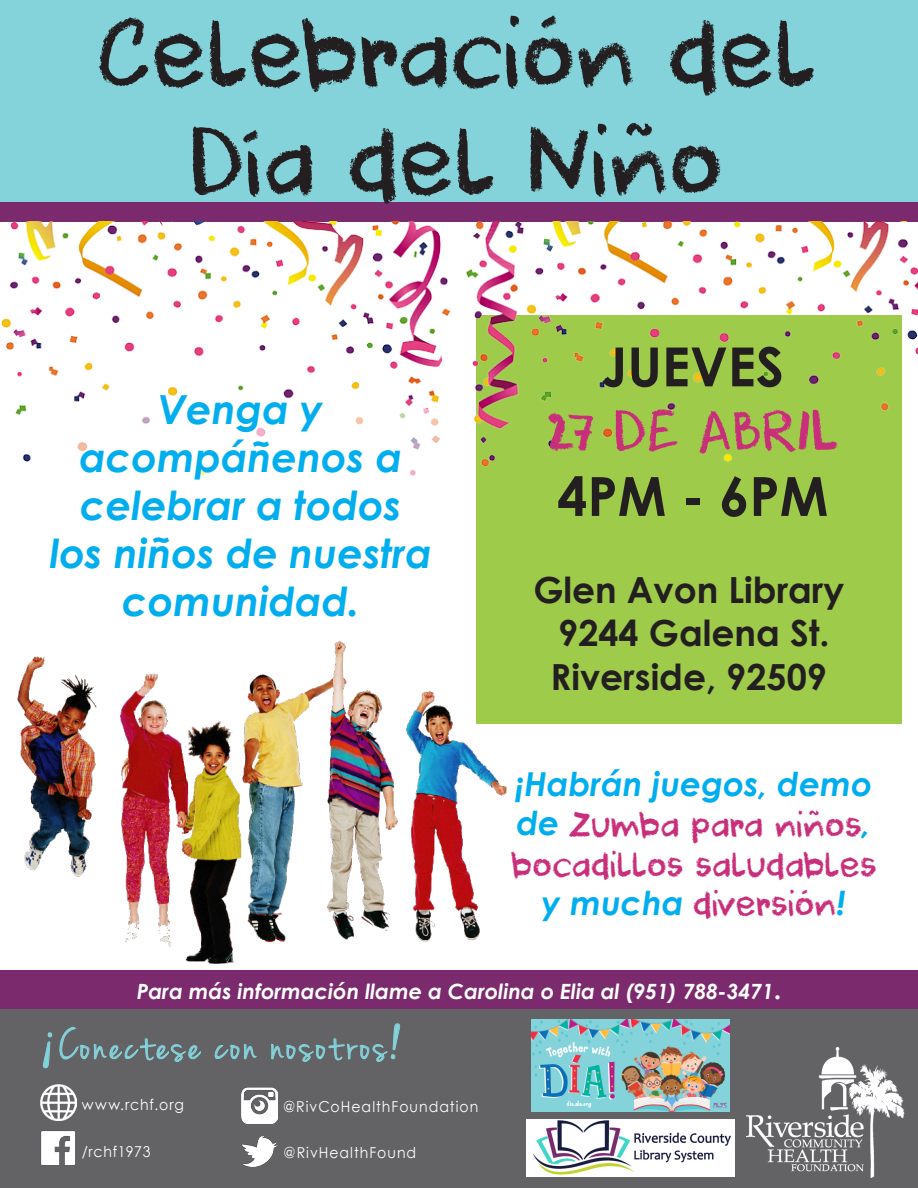
<style>
.page{position:relative;width:918px;height:1188px;background:#fff}
.page>*{position:absolute;margin:0;border:0;box-sizing:border-box;transform-origin:0 0}
.t1{font:90px/108px "DK Cool Crayon";color:#231f20;text-align:center}
.t2{font:700 54px "Century Gothic";color:#231f20}
.t3{font:54px "DK Cool Crayon";color:#c92e7b}
.t4{font:45px "Jenna Sue";letter-spacing:.095em;color:#84d2da}
.t5{font:italic 700 40.05px/48px "Century Gothic";color:#00aeef;text-align:center}
.t6{font:700 36px "Century Gothic";color:#231f20}
.t7{font:33px/40.2px "DK Cool Crayon";color:#c92e7b;text-align:center}
.t8{font:italic 700 21px "Century Gothic";color:#fff}
.Title-1{font:15px "Century Gothic";letter-spacing:.07em;color:#fff;scale:.94 1}
.Title-1-2{font:15px "Century Gothic";letter-spacing:.05em;color:#fff;scale:.94 1}
.s1{font-family:"Century Gothic";font-weight:700;font-style:italic;color:#00aeef}
.s2{font-style:normal;font-size:27px}
.s3{font-family:"Black Jack"}
</style>
<div class="page">
<div style="left:0;top:1009px;width:918px;height:179px;background:#636366"></div>
<div style="left:0;top:201px;width:918px;height:20px;background:#7b2a6d"></div>
<div style="left:0;top:0;width:918px;height:201px;background:#84d2da"></div>
<img style="left:747px;top:1048px;width:158px;height:130px">
<div style="left:0;top:971px;width:918px;height:38px;background:#7b2a6d"></div>
<img style="left:242px;top:1136px;width:36px;height:30px">
<img style="left:40px;top:1084px;width:36px;height:36px">
<img style="left:242px;top:1088px;width:36px;height:36px">
<img style="left:41px;top:1131px;width:34px;height:34px">
<svg style="left:43px;top:1032px;width:10px;height:37px"></svg>
<svg style="left:59px;top:1027px;width:142px;height:60px"></svg>
<svg style="left:214px;top:1043px;width:43px;height:17px"></svg>
<svg style="left:271px;top:1023px;width:130px;height:39px"></svg>
<img style="left:531px;top:1020px;width:199px;height:91px">
<img style="left:526px;top:1119px;width:209px;height:58px">
<div style="left:476px;top:315px;width:426px;height:409px;background:#9ecb4a"></div>
<img style="left:0;top:221px;width:918px;height:246px">
<div style="left:37px;top:410px;width:406px;height:135px;background:#fff"></div>
<img style="left:17px;top:641px;width:490px;height:323px">
<p class="t1" style="left:96px;top:3px;width:721px">Celebración del<br>Día del Niño</p>
<p class="t5" style="left:50px;top:384px;width:384px">Venga y acompáñenos a celebrar a todos los niños de nuestra comunidad.</p>
<p class="t2" style="left:601px;top:326px;width:184px">JUEVES</p>
<p class="t3" style="left:547px;top:398px;width:294px">27 DE ABRIL</p>
<p class="t2" style="left:557px;top:455px;width:273px">4PM - 6PM</p>
<p class="t6" style="left:533px;top:563px;width:313px">Glen Avon Library</p>
<p class="t6" style="left:558px;top:606px;width:273px">9244 Galena St.</p>
<p class="t6" style="left:551px;top:649px;width:278px">Riverside, 92509</p>
<p class="t7" style="left:511px;top:765px;width:368px"><span class="s1">¡Habrán juegos, demo de</span> Zumba para niños<span class="s1">, </span>bocadillos saludables <span class="s1">y mucha</span> diversión<span class="s1">!</span></p>
<p class="t8" style="left:137px;top:975px;width:646px">Para más información llame a Carolina o Elia al (951) 788-3471<span class="s2">.</span></p>
<p class="t4" style="left:42px;top:1020px;width:360px"><span class="s3">¡</span>Conectese con nosotros<span class="s3">!</span></p>
<p class="Title-1" style="left:82px;top:1094px;width:110px">www.rchf.org</p>
<p class="Title-1" style="left:283px;top:1096px;width:209px">@RivCoHealthFoundation</p>
<p class="Title-1-2" style="left:82px;top:1141px;width:75px">/rchf1973</p>
<p class="Title-1" style="left:284px;top:1142px;width:143px">@RivHealthFound</p>
</div>
